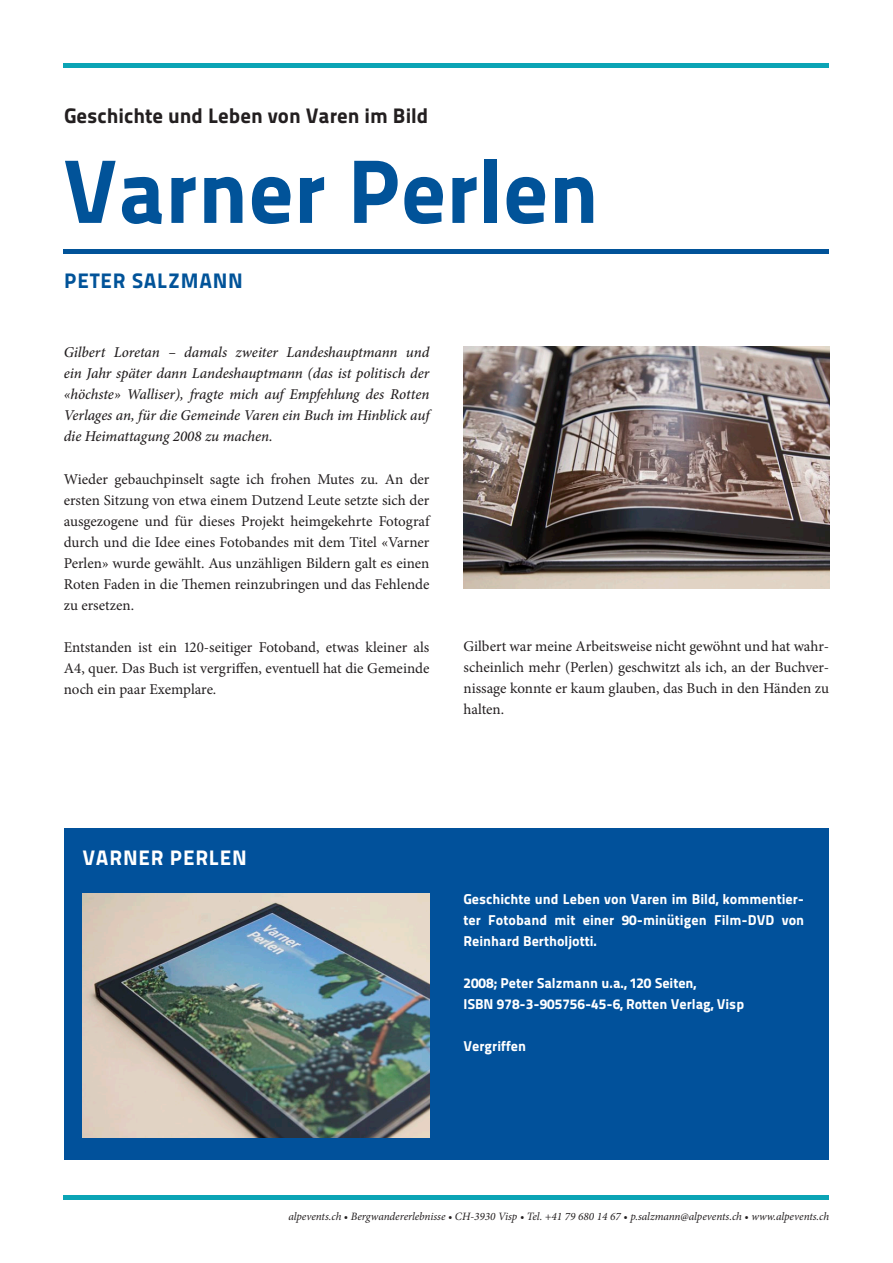
<style>
.page{position:relative;width:893px;height:1263px;background:#fff}
.page>*{position:absolute;margin:0;border:0;box-sizing:border-box;transform-origin:0 0}
.t1{font:90px "Titillium Maps 26 L 999 wt";color:#015399}
.t2{font:21px "Titillium Maps 26 L 999 wt";color:#231f20}
.t3{font:21px "Titillium Maps 29 L 999 wt";letter-spacing:.035em;color:#015399}
.t4{font:21px "Titillium Maps 29 L 999 wt";letter-spacing:.035em;color:#fff}
.t5{font:15px/21px "Minion Pro";color:#231f20;text-align:justify}
.t6{font:italic 500 15px/21px "Minion Pro";letter-spacing:-.01em;color:#231f20;text-align:justify}
.t7{font:14.25px/21px "Titillium Maps 29 L 999 wt";color:#fff;text-align:justify}
.t8{font:italic 11.25px "Minion Pro";letter-spacing:-.005em;color:#231f20}
</style>
<div class="page">
<hr style="left:64px;top:64px;width:765px;height:4px;background:#0ba4b5">
<hr style="left:64px;top:1195px;width:765px;height:4px;background:#0ba4b5">
<hr style="left:64px;top:249px;width:765px;height:4px;background:#015399">
<div style="left:64px;top:828px;width:765px;height:331px;background:#01519b"></div>
<img style="left:82px;top:893px;width:347px;height:245px">
<img style="left:463px;top:347px;width:366px;height:242px">
<h2 class="t2" style="left:64px;top:100px;width:366px">Geschichte und Leben von Varen im Bild</h2>
<h1 class="t1" style="left:63px;top:121px;width:538px">Varner Perlen</h1>
<h2 class="t3" style="left:64px;top:264px;width:180px">Peter Salzmann</h2>
<p class="t6" style="left:64px;top:342px;width:367px">Gilbert Loretan – damals zweiter Landeshauptmann und ein Jahr später dann Landeshauptmann (das ist politisch der «höchste» Walliser), fragte mich auf Empfehlung des Rotten Verlages an, für die Gemeinde Varen ein Buch im Hinblick auf die Heimattagung 2008 zu machen.</p>
<p class="t5" style="left:64px;top:468px;width:367px">Wieder gebauchpinselt sagte ich frohen Mutes zu. An der ersten Sitzung von etwa einem Dutzend Leute setzte sich der ausgezogene und für dieses Projekt heimgekehrte Fotograf durch und die Idee eines Fotobandes mit dem Titel «Varner Perlen» wurde gewählt. Aus unzähligen Bildern galt es einen Roten Faden in die Themen reinzubringen und das Fehlende zu ersetzen.</p>
<p class="t5" style="left:64px;top:636px;width:367px">Entstanden ist ein 120-seitiger Fotoband, etwas kleiner als A4, quer. Das Buch ist vergriffen, eventuell hat die Gemeinde noch ein paar Exemplare.</p>
<p class="t5" style="left:463px;top:636px;width:367px">Gilbert war meine Arbeitsweise nicht gewöhnt und hat wahr&shy;scheinlich mehr (Perlen) geschwitzt als ich, an der Buchver&shy;nissage konnte er kaum glauben, das Buch in den Händen zu halten.</p>
<h2 class="t4" style="left:82px;top:841px;width:166px">Varner Perlen</h2>
<p class="t7" style="left:463px;top:887px;width:342px">Geschichte und Leben von Varen im Bild, kommentier&shy;ter Fotoband mit einer 90-minütigen Film-DVD von Reinhard Bertholjotti.</p>
<p class="t7" style="left:463px;top:971px;width:282px">2008; Peter Salzmann u.a., 120 Seiten,<br>ISBN 978-3-905756-45-6, Rotten Verlag, Visp</p>
<p class="t7" style="left:463px;top:1034px;width:64px">Vergriffen</p>
<p class="t8" style="left:288px;top:1209px;width:542px">alpevents.ch • Bergwandererlebnisse • CH-3930 Visp • Tel. +41 79 680 14 67 • p.salzmann@alpevents.ch • www.alpevents.ch</p>
</div>
